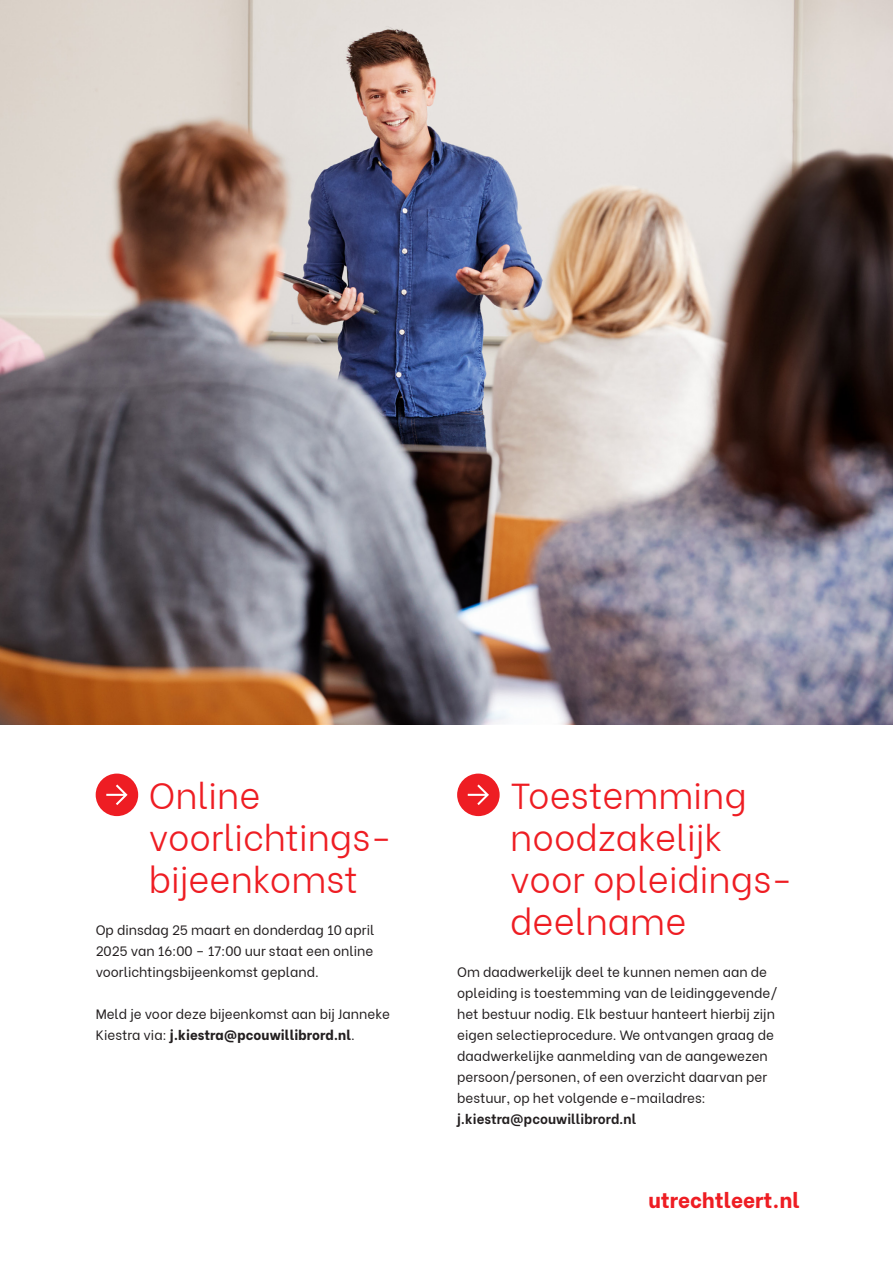
<style>
.page{position:relative;width:893px;height:1263px;background:#fff}
.page>*{position:absolute;margin:0;border:0;box-sizing:border-box;transform-origin:0 0}
._03_-_PLATTE_TEKST{font:300 36px/42px "Be Vietnam";color:#ee1d23}
._05_-_TABEL_platte_tekst{font:800 21px "Be Vietnam";color:#ee1d23}
._03_-_PLATTE_TEKST-2{font:13.5px/21px "Be Vietnam";color:#231f20}
.s1{font-weight:800}
.s2{font-weight:700}
</style>
<div class="page">
<img style="left:0;top:0;width:893px;height:725px">
<div style="left:96px;top:773px;width:42px;height:43px;background:#ee1d23;border-radius:50%"></div>
<svg style="left:106px;top:784px;width:22px;height:21px"></svg>
<div style="left:457px;top:773px;width:43px;height:43px;background:#ee1d23;border-radius:50%"></div>
<svg style="left:468px;top:784px;width:21px;height:21px"></svg>
<p class="_03_-_PLATTE_TEKST" style="left:149px;top:771px;width:245px">Online voorlichtings&shy;bijeenkomst</p>
<p class="_03_-_PLATTE_TEKST-2" style="left:96px;top:918px;width:280px;text-align:justify">Op dinsdag 25 maart en donderdag 10 april 2025 van 16:00 – 17:00 uur staat een online voorlichtingsbijeenkomst gepland.</p>
<p class="_03_-_PLATTE_TEKST-2" style="left:96px;top:1002px;width:296px">Meld je voor deze bijeenkomst aan bij Janneke<br>Kiestra via: <span class="s1">j.kiestra@pcouwillibrord.nl</span>.</p>
<p class="_03_-_PLATTE_TEKST" style="left:510px;top:771px;width:284px">Toestemming noodzakelijk voor opleidings&shy;deelname</p>
<p class="_03_-_PLATTE_TEKST-2" style="left:457px;top:960px;width:322px">Om daadwerkelijk deel te kunnen nemen aan de opleiding is toestemming van de leidinggevende/ het bestuur nodig. Elk bestuur hanteert hierbij zijn eigen selectieprocedure. We ontvangen graag de daadwerkelijke aanmelding van de aangewezen persoon/personen, of een overzicht daarvan per bestuur, op het volgende e-mailadres: <span class="s2">j.kiestra@pcouwillibrord.nl</span></p>
<p class="_05_-_TABEL_platte_tekst" style="left:648px;top:1182px;width:153px">utrechtleert.nl</p>
</div>
